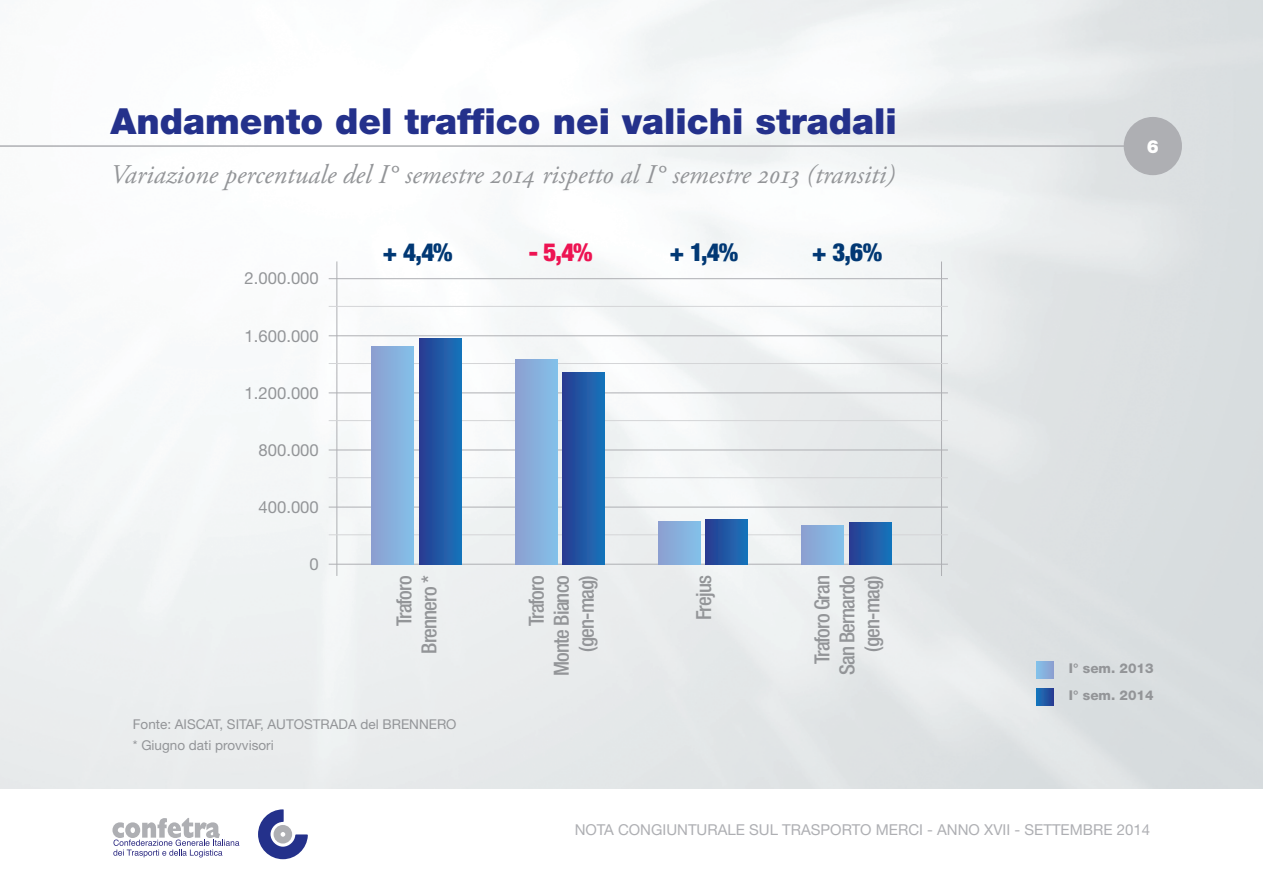
<style>
.page{position:relative;width:1263px;height:893px;background:#fff}
.page>*{position:absolute;margin:0;border:0;box-sizing:border-box;transform-origin:0 0}
.Heading{font:900 36px "Helvetica Neue";color:#24318b}
.Subhead{font:italic 27px "Adobe Garamond Pro";color:#939598}
.isto-top{font:900 condensed 25.05px "Helvetica Neue";color:#013874}
.isto-top-2{font:900 condensed 25.05px "Helvetica Neue";color:#ed1352}
.isto-sub{font:500 condensed 20.85px/25px "Helvetica Neue";letter-spacing:-.04em;color:#939598;text-align:center}
.t1{font:900 18px "Helvetica Neue";color:#fff}
.t2{font:16.65px "Helvetica Neue";color:#939598}
.t3{font:15px "Helvetica Neue";color:#aeafb3}
.t4{font:13.5px "Helvetica Neue";color:#939598}
.t5{font:800 13.5px "Helvetica Neue";color:#939598}
</style>
<div class="page">
<img style="left:0;top:0;width:1263px;height:788px">
<hr style="left:0;top:145px;width:1153px;height:2px;background:#aeafb3">
<svg style="left:112px;top:818px;width:127px;height:39px"></svg>
<svg style="left:258px;top:809px;width:50px;height:50px"></svg>
<div style="left:1124px;top:117px;width:58px;height:58px;background:#aeafb3;border-radius:50%"></div>
<hr style="left:336px;top:261px;width:1px;height:315px;background:#aeafb3">
<hr style="left:941px;top:261px;width:1px;height:315px;background:#aeafb3">
<hr style="left:329px;top:335px;width:619px;height:1px;background:#aeafb3">
<hr style="left:329px;top:278px;width:619px;height:1px;background:#aeafb3">
<hr style="left:329px;top:363px;width:619px;height:1px;background:#d4d5d7">
<hr style="left:329px;top:306px;width:619px;height:1px;background:#d4d5d7">
<hr style="left:329px;top:420px;width:619px;height:1px;background:#d4d5d7">
<hr style="left:329px;top:477px;width:619px;height:1px;background:#d4d5d7">
<hr style="left:329px;top:534px;width:619px;height:1px;background:#d4d5d7">
<hr style="left:329px;top:392px;width:619px;height:1px;background:#aeafb3">
<hr style="left:329px;top:450px;width:619px;height:1px;background:#aeafb3">
<hr style="left:329px;top:507px;width:619px;height:1px;background:#aeafb3">
<hr style="left:329px;top:564px;width:619px;height:1px;background:#aeafb3">
<div style="left:515px;top:360px;width:42px;height:205px;background:linear-gradient(to right,#8c9fd0,#83bfe8)"></div>
<div style="left:563px;top:372px;width:42px;height:193px;background:linear-gradient(to right,#293c91,#1873ba)"></div>
<div style="left:372px;top:347px;width:42px;height:218px;background:linear-gradient(to right,#8c9fd0,#83c0e8)"></div>
<div style="left:420px;top:338px;width:41px;height:227px;background:linear-gradient(to right,#283c91,#1a74ba)"></div>
<div style="left:801px;top:526px;width:42px;height:39px;background:linear-gradient(to right,#8c9fd0,#83bfe8)"></div>
<div style="left:849px;top:523px;width:42px;height:42px;background:linear-gradient(to right,#293c91,#1973b9)"></div>
<div style="left:658px;top:522px;width:42px;height:43px;background:linear-gradient(to right,#8c9fd0,#83bfe8)"></div>
<div style="left:706px;top:519px;width:42px;height:46px;background:linear-gradient(to right,#293c91,#1973ba)"></div>
<svg style="left:1036px;top:661px;width:17px;height:17px"></svg>
<svg style="left:1036px;top:689px;width:17px;height:17px"></svg>
<p class="Heading" style="left:111px;top:100px;width:788px">Andamento del traffico nei valichi stradali</p>
<p class="Subhead" style="left:111px;top:159px;width:786px">Variazione percentuale del I° semestre 2014 rispetto al I° semestre 2013 (transiti)</p>
<p class="t2" style="left:245px;top:269px;width:76px">2.000.000</p>
<p class="t2" style="left:245px;top:326px;width:76px">1.600.000</p>
<p class="t2" style="left:245px;top:383px;width:76px">1.200.000</p>
<p class="t2" style="left:259px;top:440px;width:62px">800.000</p>
<p class="t2" style="left:259px;top:497px;width:62px">400.000</p>
<p class="t2" style="left:310px;top:554px;width:11px">0</p>
<p class="isto-top" style="left:383px;top:237px;width:72px">+ 4,4%</p>
<p class="isto-top" style="left:670px;top:237px;width:70px">+ 1,4%</p>
<p class="isto-top" style="left:812px;top:237px;width:72px">+ 3,6%</p>
<p class="isto-top-2" style="left:529px;top:237px;width:65px">- 5,4%</p>
<p class="isto-sub" style="left:391px;top:626px;width:52px;rotate:-90deg">Traforo</p>
<p class="isto-sub" style="left:416px;top:654px;width:80px;rotate:-90deg">Brennero *</p>
<p class="isto-sub" style="left:809px;top:675px;width:101px;rotate:-90deg">Traforo Gran<br>San Bernardo</p>
<p class="isto-sub" style="left:859px;top:652px;width:78px;rotate:-90deg">(gen-mag)</p>
<p class="isto-sub" style="left:691px;top:620px;width:47px;rotate:-90deg">Frejus</p>
<p class="isto-sub" style="left:524px;top:626px;width:52px;rotate:-90deg">Traforo</p>
<p class="isto-sub" style="left:549px;top:676px;width:102px;rotate:-90deg">Monte Bianco</p>
<p class="isto-sub" style="left:574px;top:652px;width:78px;rotate:-90deg">(gen-mag)</p>
<p class="t4" style="left:133px;top:716px;width:325px">Fonte: AISCAT, SITAF, AUTOSTRADA del BRENNERO</p>
<p class="t4" style="left:133px;top:737px;width:142px">* Giugno dati provvisori</p>
<p class="t1" style="left:1147px;top:136px;width:14px">6</p>
<p class="t5" style="left:1069px;top:660px;width:86px">I° sem. 2013</p>
<p class="t5" style="left:1069px;top:687px;width:86px">I° sem. 2014</p>
<p class="t3" style="left:575px;top:821px;width:577px">NOTA CONGIUNTURALE SUL TRASPORTO MERCI - ANNO XVII - SETTEMBRE 2014</p>
</div>
